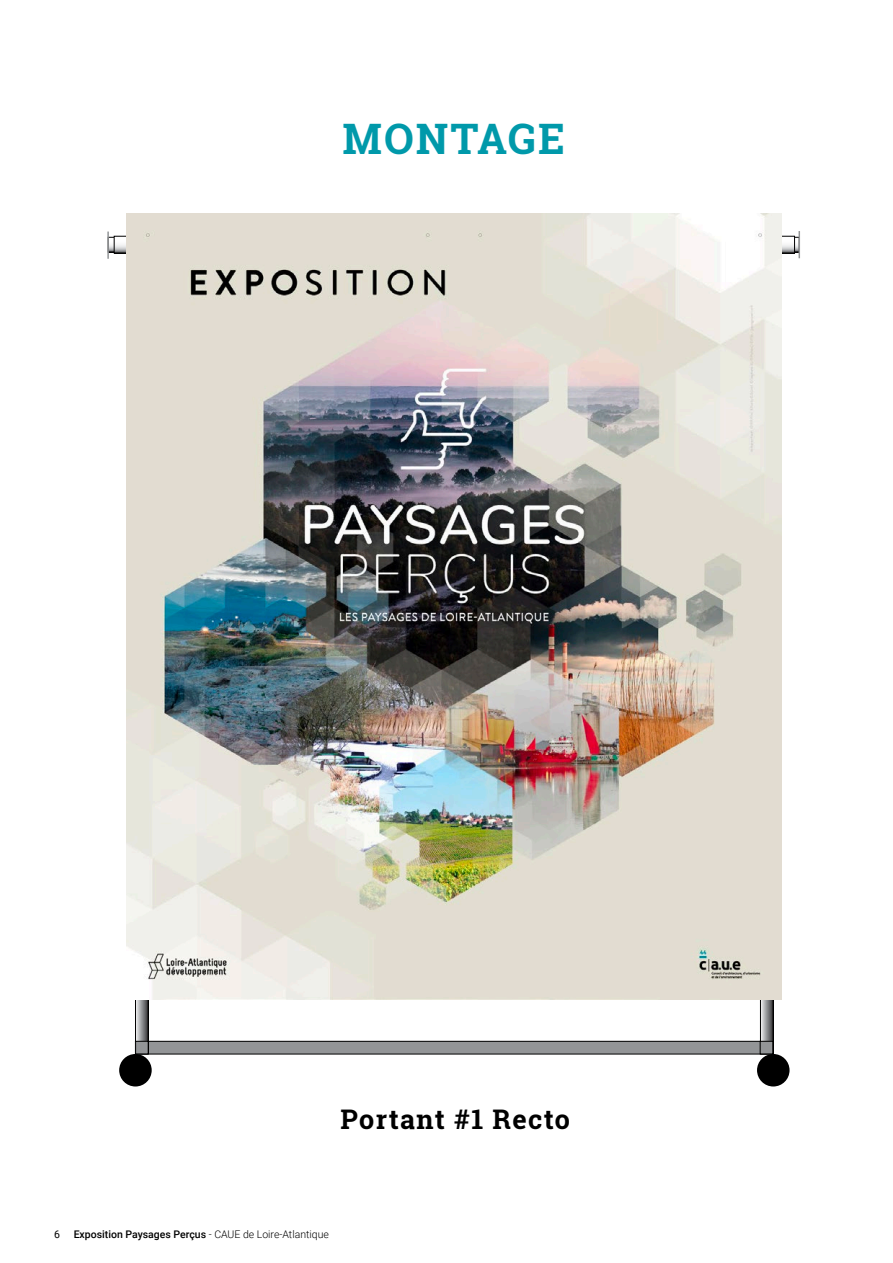
<style>
.page{position:relative;width:893px;height:1263px;background:#fff}
.page>*{position:absolute;margin:0;border:0;box-sizing:border-box;transform-origin:0 0}
.t1{font:700 42px "Roboto Slab";letter-spacing:.05em;color:#09a}
.t2{font:700 27px "Roboto Slab";letter-spacing:.05em;color:#000}
.t3{font:500 10.5px "Roboto";color:#000}
.t4{font:10.5px "Roboto";color:#000}
.s1{font-weight:300}
</style>
<div class="page">
<div style="left:135px;top:1041px;width:638px;height:13px;background:#939597"></div>
<div style="left:135px;top:1041px;width:638px;height:13px;border:1px solid #000"></div>
<svg style="left:110px;top:239px;width:4px;height:11px"></svg>
<div style="left:108px;top:237px;width:128px;height:15px;border:1px solid #000"></div>
<svg style="left:795px;top:239px;width:2px;height:11px"></svg>
<div style="left:672px;top:237px;width:127px;height:15px;border:1px solid #000"></div>
<div style="left:119px;top:1054px;width:33px;height:32px;background:#000;border-radius:50%"></div>
<div style="left:757px;top:1054px;width:32px;height:32px;background:#000;border-radius:50%"></div>
<svg style="left:137px;top:1000px;width:9px;height:41px"></svg>
<div style="left:135px;top:620px;width:13px;height:434px;border:1px solid #000"></div>
<svg style="left:762px;top:999px;width:9px;height:42px"></svg>
<div style="left:760px;top:620px;width:13px;height:434px;border:1px solid #000"></div>
<svg style="left:116px;top:238px;width:677px;height:13px"></svg>
<hr style="left:107px;top:232px;width:2px;height:27px;background:#939597">
<hr style="left:798px;top:231px;width:2px;height:27px;background:#939597">
<div style="left:135px;top:1041px;width:13px;height:13px;border:1px solid #000"></div>
<div style="left:760px;top:1041px;width:13px;height:13px;border:1px solid #000"></div>
<img style="left:126px;top:214px;width:655px;height:785px">
<h1 class="t1" style="left:342px;top:110px;width:224px">MONTAGE</h1>
<h2 class="t2" style="left:341px;top:1101px;width:231px">Portant #1 Recto</h2>
<p class="t4" style="left:54px;top:1226px;width:7px">6</p>
<p class="t3" style="left:74px;top:1226px;width:257px">Exposition Paysages Perçus <span class="s1">- CAUE de Loire-Atlantique</span></p>
</div>
